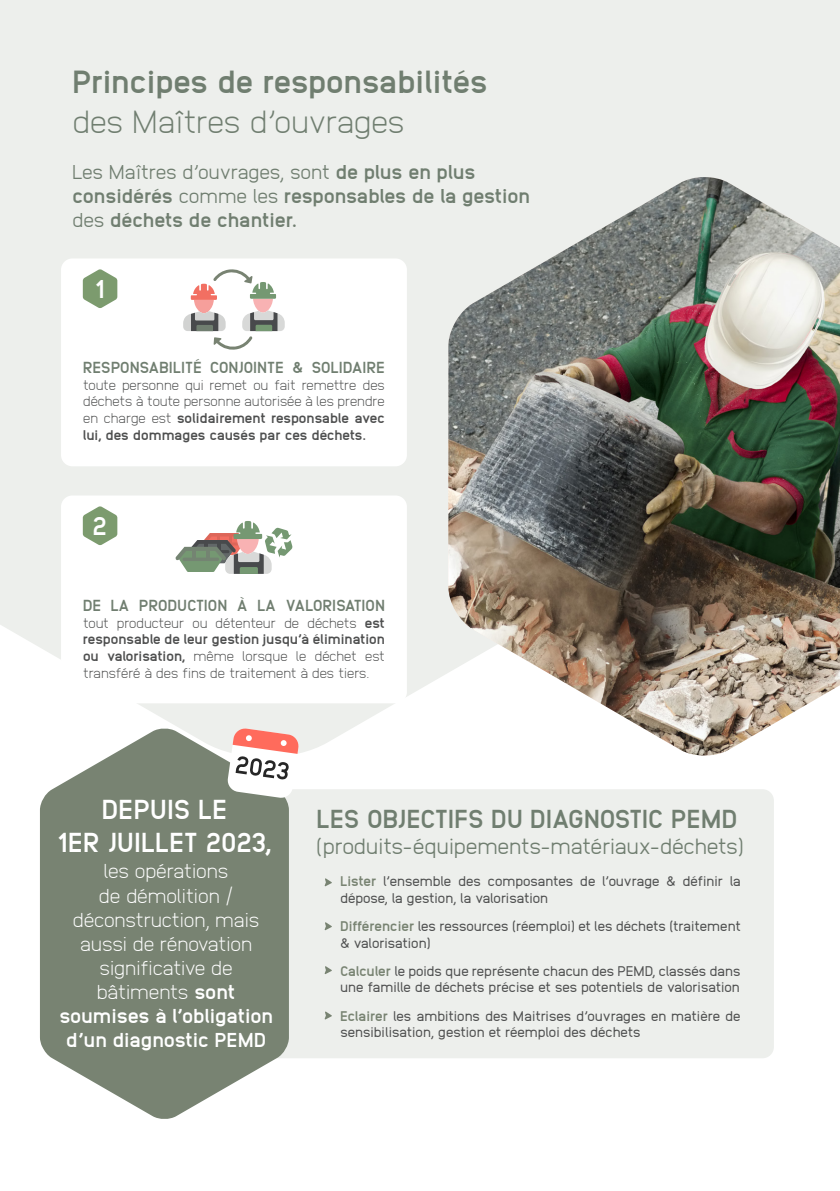
<style>
.page{position:relative;width:840px;height:1191px;background:#fff}
.page>*{position:absolute;margin:0;border:0;box-sizing:border-box;transform-origin:0 0}
.t1{font:800 32px "Anodina";letter-spacing:-.03em;color:#707e70}
.t2{font:200 32px "Anodina";letter-spacing:-.03em;color:#707e70}
.t3{font:800 27.4px/33px "Anodina";letter-spacing:-.02em;color:#fff;text-align:center}
.t4{font:800 26px "Anodina";letter-spacing:-.03em;color:#707e70}
.t5{font:800 25.8px "Anodina";color:#fff}
.t6{font:300 22px "Anodina";letter-spacing:-.03em;color:#707e70}
.t7{font:200 20.2px/24.2px "Anodina";letter-spacing:-.02em;color:#fff;text-align:center}
.t8{font:800 20px/24px "Anodina";letter-spacing:-.03em;color:#707e70}
.t9{font:800 16px "Anodina";letter-spacing:-.03em;color:#707e70}
.t10{font:200 14px/16.8px "Anodina";letter-spacing:-.03em;color:#4e4f4f;text-align:justify}
.t11{font:14px/16.8px "Anodina";letter-spacing:-.03em;color:#4e4f4f}
.t12{font:14px/16.8px "Anodina";letter-spacing:-.05em;color:#4e4f4f}
.s1{font-weight:300}
.s2{font-weight:800}
.s3{font-weight:800;color:#788372}
</style>
<div class="page">
<div style="left:0;top:0;width:839px;height:753px;background:#edefec"></div>
<img style="left:448px;top:177px;width:391px;height:578px">
<div style="left:61px;top:258px;width:345px;height:208px;background:#fff;border-radius:11px"></div>
<div style="left:61px;top:495px;width:345px;height:208px;background:#fff;border-radius:11px"></div>
<svg style="left:183px;top:269px;width:101px;height:81px"></svg>
<svg style="left:175px;top:521px;width:117px;height:53px"></svg>
<svg style="left:83px;top:269px;width:34px;height:39px"></svg>
<svg style="left:83px;top:506px;width:34px;height:39px"></svg>
<div style="left:228px;top:789px;width:545px;height:269px;background:#edefec;border-radius:11px"></div>
<svg style="left:324px;top:878px;width:8px;height:8px"></svg>
<svg style="left:324px;top:922px;width:8px;height:8px"></svg>
<svg style="left:324px;top:966px;width:8px;height:8px"></svg>
<svg style="left:324px;top:1011px;width:8px;height:8px"></svg>
<svg style="left:40px;top:727px;width:249px;height:392px;background:#8b9485"></svg>
<svg style="left:227px;top:727px;width:72px;height:71px"></svg>
<p class="t1" style="left:72px;top:59px;width:417px">Principes de responsabilités</p>
<p class="t2" style="left:72px;top:99px;width:334px">des Maîtres d’ouvrages</p>
<p class="t8" style="left:72px;top:159px;width:459px"><span class="s1">Les Maîtres d’ouvrages, sont</span> de plus en plus considérés <span class="s1">comme les</span> responsables de la gestion <span class="s1">des</span> déchets de chantier.</p>
<p class="t5" style="left:95px;top:270px;width:12px">1</p>
<p class="t9" style="left:83px;top:356px;width:303px">RESPONSABILITÉ CONJOINTE &amp; SOLIDAIRE</p>
<p class="t10" style="left:83px;top:376px;width:303px">toute personne qui remet ou fait remettre des déchets à toute personne autorisée à les prendre en charge est <span class="s2">solidairement responsable avec lui, des dommages causés par ces déchets.</span></p>
<p class="t5" style="left:92px;top:507px;width:17px">2</p>
<p class="t9" style="left:83px;top:593px;width:303px">DE LA PRODUCTION À LA VALORISATION</p>
<p class="t10" style="left:83px;top:613px;width:303px">tout producteur ou détenteur de déchets <span class="s2">est responsable de leur gestion jusqu’à élimination ou valorisation,</span> même lorsque le déchet est transféré à des fins de traitement à des tiers.</p>
<p class="t3" style="left:57px;top:792px;width:217px">DEPUIS LE<br>1ER JUILLET 2023,</p>
<p class="t7" style="left:59px;top:858px;width:216px">les opérations<br>de démolition / déconstruction, mais aussi de rénovation significative de bâtiments <span class="s2">sont soumises à l’obligation d’un diagnostic PEMD</span></p>
<p class="t4" style="left:316px;top:800px;width:423px">LES OBJECTIFS DU DIAGNOSTIC PEMD</p>
<p class="t6" style="left:316px;top:830px;width:428px">(produits-équipements-matériaux-déchets)</p>
<p class="t11" style="left:340px;top:872px;width:402px"><span class="s3">Lister</span> l’ensemble des composantes de l’ouvrage &amp; définir la dépose, la gestion, la valorisation</p>
<p class="t12" style="left:340px;top:917px;width:402px"><span class="s3">Différencier</span> les ressources (réemploi) et les déchets (traitement &amp; valorisation)</p>
<p class="t11" style="left:340px;top:961px;width:402px"><span class="s3">Calculer</span> le poids que représente chacun des PEMD, classés dans une famille de déchets précise et ses potentiels de valorisation</p>
<p class="t11" style="left:340px;top:1006px;width:402px"><span class="s3">Eclairer</span> les ambitions des Maitrises d’ouvrages en matière de sensibilisation, gestion et réemploi des déchets</p>
</div>
